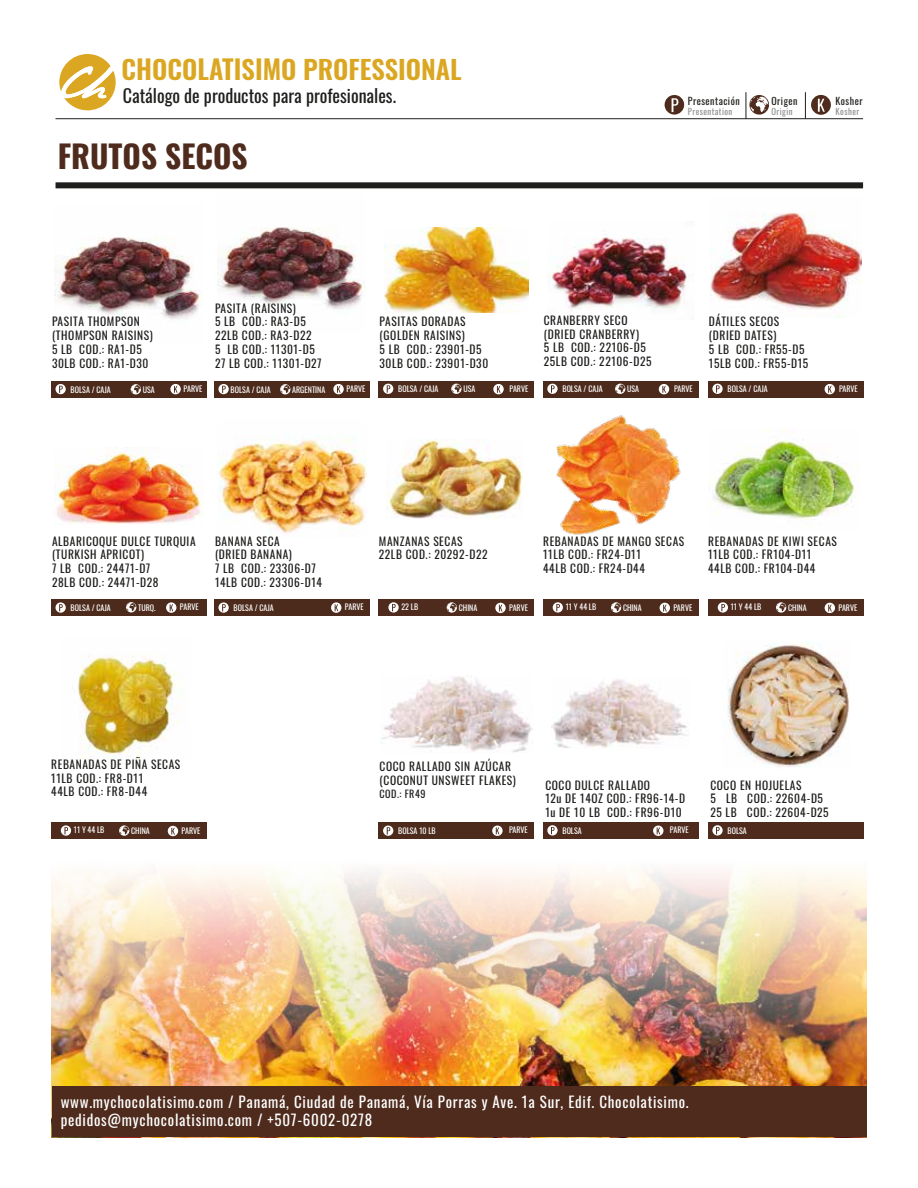
<style>
.page{position:relative;width:918px;height:1188px;background:#fff}
.page>*{position:absolute;margin:0;border:0;box-sizing:border-box;transform-origin:0 0}
.t1{font:700 31.35px "Oswald";color:#4e2b1c}
.t2{font:600 25.95px "Oswald";color:#dba722}
.t3{font:18px "Oswald";color:#1e1e1d}
.t4{font:15px/18px "Oswald";letter-spacing:.05em;color:#fff}
.t5{font:11.4px/13.6px "Oswald";letter-spacing:.05em;color:#1d1d1b}
.t6{font:11.4px/13.6px "Oswald";letter-spacing:.05em;color:#1e1e1c}
.t7{font:10.2px "Oswald";letter-spacing:.05em;color:#1d1d1b}
.t8{font:9.9px "Oswald";letter-spacing:.05em;color:#1e1e1c}
.t9{font:8.7px "Oswald";letter-spacing:.05em;color:#919191}
.t10{font:7.95px "Oswald";color:#fff}
.s1{font-size:26.55px}
</style>
<div class="page">
<img style="left:51px;top:872px;width:815px;height:263px">
<div style="left:52px;top:1086px;width:814px;height:51px;background:#4e2b1c"></div>
<hr style="left:56px;top:118px;width:807px;height:1px;background:#1e1e1d">
<svg style="left:59px;top:54px;width:57px;height:56px"></svg>
<div style="left:379px;top:381px;width:155px;height:17px;background:#4d2b1c"></div>
<img style="left:385px;top:228px;width:143px;height:85px">
<svg style="left:383px;top:384px;width:10px;height:10px"></svg>
<svg style="left:493px;top:384px;width:11px;height:10px"></svg>
<div style="left:543px;top:381px;width:155px;height:17px;background:#4d2b1c"></div>
<img style="left:547px;top:234px;width:144px;height:75px">
<svg style="left:547px;top:384px;width:11px;height:10px"></svg>
<svg style="left:659px;top:384px;width:10px;height:10px"></svg>
<div style="left:708px;top:381px;width:155px;height:17px;background:#4d2b1c"></div>
<img style="left:710px;top:212px;width:151px;height:106px">
<svg style="left:712px;top:384px;width:11px;height:10px"></svg>
<svg style="left:825px;top:384px;width:10px;height:10px"></svg>
<div style="left:214px;top:599px;width:156px;height:17px;background:#4d2b1c"></div>
<img style="left:219px;top:438px;width:147px;height:96px">
<svg style="left:218px;top:602px;width:11px;height:11px"></svg>
<svg style="left:331px;top:602px;width:10px;height:11px"></svg>
<div style="left:51px;top:599px;width:156px;height:17px;background:#4d2b1c"></div>
<img style="left:54px;top:448px;width:150px;height:77px">
<svg style="left:55px;top:602px;width:11px;height:11px"></svg>
<svg style="left:166px;top:602px;width:10px;height:11px"></svg>
<svg style="left:126px;top:602px;width:10px;height:10px"></svg>
<div style="left:56px;top:182px;width:807px;height:6px;background:#1e1e1d"></div>
<div style="left:379px;top:822px;width:155px;height:17px;background:#4d2b1c"></div>
<img style="left:380px;top:676px;width:153px;height:76px">
<svg style="left:383px;top:826px;width:10px;height:10px"></svg>
<svg style="left:492px;top:826px;width:11px;height:10px"></svg>
<div style="left:51px;top:381px;width:156px;height:17px;background:#4d2b1c"></div>
<img style="left:55px;top:237px;width:147px;height:82px">
<svg style="left:55px;top:384px;width:11px;height:10px"></svg>
<svg style="left:170px;top:384px;width:11px;height:10px"></svg>
<svg style="left:131px;top:384px;width:10px;height:10px"></svg>
<div style="left:214px;top:381px;width:156px;height:17px;background:#4d2b1c"></div>
<img style="left:218px;top:227px;width:147px;height:82px">
<svg style="left:218px;top:384px;width:11px;height:10px"></svg>
<svg style="left:333px;top:384px;width:11px;height:10px"></svg>
<svg style="left:280px;top:384px;width:10px;height:10px"></svg>
<img style="left:727px;top:643px;width:122px;height:124px">
<div style="left:708px;top:822px;width:155px;height:17px;background:#4e2b1c"></div>
<svg style="left:712px;top:825px;width:11px;height:11px"></svg>
<svg style="left:665px;top:95px;width:19px;height:20px"></svg>
<svg style="left:805px;top:92px;width:26px;height:27px"></svg>
<svg style="left:746px;top:92px;width:23px;height:27px"></svg>
<svg style="left:451px;top:384px;width:11px;height:10px"></svg>
<svg style="left:615px;top:384px;width:10px;height:10px"></svg>
<div style="left:543px;top:822px;width:155px;height:17px;background:#4e2b1c"></div>
<svg style="left:547px;top:825px;width:11px;height:11px"></svg>
<img style="left:552px;top:679px;width:135px;height:69px">
<svg style="left:653px;top:826px;width:10px;height:10px"></svg>
<div style="left:379px;top:599px;width:155px;height:17px;background:#4e2b1c"></div>
<svg style="left:388px;top:602px;width:11px;height:11px"></svg>
<img style="left:386px;top:440px;width:137px;height:78px">
<svg style="left:495px;top:603px;width:11px;height:10px"></svg>
<svg style="left:447px;top:602px;width:10px;height:11px"></svg>
<img style="left:556px;top:415px;width:125px;height:120px">
<div style="left:543px;top:599px;width:155px;height:17px;background:#4e2b1c"></div>
<svg style="left:553px;top:602px;width:10px;height:11px"></svg>
<svg style="left:660px;top:603px;width:10px;height:10px"></svg>
<svg style="left:611px;top:602px;width:10px;height:11px"></svg>
<img style="left:708px;top:429px;width:150px;height:91px">
<div style="left:708px;top:599px;width:155px;height:17px;background:#4e2b1c"></div>
<svg style="left:718px;top:602px;width:10px;height:11px"></svg>
<svg style="left:825px;top:603px;width:10px;height:10px"></svg>
<svg style="left:776px;top:602px;width:10px;height:11px"></svg>
<img style="left:78px;top:655px;width:106px;height:103px">
<div style="left:51px;top:822px;width:156px;height:17px;background:#4e2b1c"></div>
<svg style="left:61px;top:825px;width:10px;height:11px"></svg>
<svg style="left:168px;top:826px;width:10px;height:10px"></svg>
<svg style="left:119px;top:825px;width:10px;height:11px"></svg>
<h2 class="t2" style="left:122px;top:56px;width:342px">C<span class="s1">H</span>OCO<span class="s1">LATI</span>S<span class="s1">IM</span>O PROFESSIONAL</h2>
<h3 class="t3" style="left:123px;top:80px;width:275px">Catálogo de productos para profesionales.</h3>
<h1 class="t1" style="left:58px;top:140px;width:191px">FRUTOS SECOS</h1>
<p class="t8" style="left:688px;top:93px;width:53px">Presentación</p>
<p class="t9" style="left:688px;top:104px;width:46px">Presentation</p>
<p class="t8" style="left:771px;top:93px;width:28px">Origen</p>
<p class="t9" style="left:771px;top:104px;width:23px">Origin</p>
<p class="t8" style="left:836px;top:93px;width:29px">Kosher</p>
<p class="t9" style="left:836px;top:104px;width:25px">Kosher</p>
<p class="t5" style="left:215px;top:300px;width:108px">PASITA (RAISINS)<br>5 LB COD.: RA3-D5<br>22LB COD.: RA3-D22<br>5 LB COD.: 11301-D5<br>27 LB COD.: 11301-D27</p>
<p class="t10" style="left:292px;top:383px;width:35px">ARGENTINA</p>
<p class="t10" style="left:347px;top:382px;width:20px">PARVE</p>
<p class="t5" style="left:52px;top:314px;width:102px">PASITA THOMPSON (THOMPSON RAISINS)<br>5 LB COD.: RA1-D5<br>30LB COD.: RA1-D30</p>
<p class="t10" style="left:143px;top:383px;width:13px">USA</p>
<p class="t10" style="left:184px;top:382px;width:20px">PARVE</p>
<p class="t10" style="left:231px;top:382px;width:42px">BOLSA / CAJA</p>
<p class="t10" style="left:71px;top:382px;width:42px">BOLSA / CAJA</p>
<p class="t5" style="left:380px;top:314px;width:110px">PASITAS DORADAS (GOLDEN RAISINS)<br>5 LB COD.: 23901-D5<br>30LB COD.: 23901-D30</p>
<p class="t5" style="left:544px;top:312px;width:109px">CRANBERRY SECO (DRIED CRANBERRY)<br>5 LB COD.: 22106-D5<br>25LB COD.: 22106-D25</p>
<p class="t10" style="left:398px;top:382px;width:42px">BOLSA / CAJA</p>
<p class="t10" style="left:510px;top:381px;width:20px">PARVE</p>
<p class="t10" style="left:563px;top:382px;width:42px">BOLSA / CAJA</p>
<p class="t10" style="left:463px;top:382px;width:13px">USA</p>
<p class="t10" style="left:627px;top:382px;width:13px">USA</p>
<p class="t5" style="left:709px;top:314px;width:101px">DÁTILES SECOS (DRIED DATES)<br>5 LB COD.: FR55-D5<br>15LB COD.: FR55-D15</p>
<p class="t10" style="left:674px;top:381px;width:20px">PARVE</p>
<p class="t10" style="left:728px;top:382px;width:42px">BOLSA / CAJA</p>
<p class="t10" style="left:839px;top:381px;width:20px">PARVE</p>
<p class="t5" style="left:52px;top:533px;width:145px">ALBARICOQUE DULCE TURQUIA (TURKISH APRICOT)<br>7 LB COD.: 24471-D7<br>28LB COD.: 24471-D28</p>
<p class="t10" style="left:138px;top:601px;width:19px">TURQ.</p>
<p class="t10" style="left:180px;top:600px;width:20px">PARVE</p>
<p class="t5" style="left:215px;top:533px;width:108px">BANANA SECA<br>(DRIED BANANA)<br>7 LB COD.: 23306-D7<br>14LB COD.: 23306-D14</p>
<p class="t10" style="left:71px;top:601px;width:42px">BOLSA / CAJA</p>
<p class="t10" style="left:345px;top:600px;width:20px">PARVE</p>
<p class="t10" style="left:234px;top:601px;width:42px">BOLSA / CAJA</p>
<p class="t6" style="left:379px;top:533px;width:110px">MANZANAS SECAS<br>22LB COD.: 20292-D22</p>
<p class="t10" style="left:401px;top:600px;width:18px">22 LB</p>
<p class="t10" style="left:459px;top:601px;width:20px">CHINA</p>
<p class="t10" style="left:509px;top:600px;width:20px">PARVE</p>
<p class="t6" style="left:543px;top:533px;width:143px">REBANADAS DE MANGO SECAS<br>11LB COD.: FR24-D11<br>44LB COD.: FR24-D44</p>
<p class="t10" style="left:566px;top:600px;width:32px">11 Y 44 LB</p>
<p class="t10" style="left:623px;top:601px;width:20px">CHINA</p>
<p class="t10" style="left:673px;top:600px;width:20px">PARVE</p>
<p class="t6" style="left:708px;top:533px;width:130px">REBANADAS DE KIWI SECAS<br>11LB COD.: FR104-D11<br>44LB COD.: FR104-D44</p>
<p class="t10" style="left:731px;top:600px;width:32px">11 Y 44 LB</p>
<p class="t10" style="left:788px;top:601px;width:20px">CHINA</p>
<p class="t10" style="left:839px;top:600px;width:20px">PARVE</p>
<p class="t6" style="left:51px;top:756px;width:131px">REBANADAS DE PIÑA SECAS<br>11LB COD.: FR8-D11<br>44LB COD.: FR8-D44</p>
<p class="t10" style="left:74px;top:823px;width:32px">11 Y 44 LB</p>
<p class="t10" style="left:131px;top:824px;width:20px">CHINA</p>
<p class="t10" style="left:182px;top:823px;width:20px">PARVE</p>
<p class="t5" style="left:380px;top:759px;width:138px">COCO RALLADO SIN AZÚCAR (COCONUT UNSWEET FLAKES)</p>
<p class="t7" style="left:380px;top:785px;width:47px">COD.: FR49</p>
<p class="t10" style="left:509px;top:823px;width:20px">PARVE</p>
<p class="t10" style="left:398px;top:824px;width:39px">BOLSA 10 LB</p>
<p class="t5" style="left:545px;top:777px;width:141px">COCO DULCE RALLADO<br>12u DE 14OZ COD.: FR96-14-D<br>1u DE 10 LB COD.: FR96-D10</p>
<p class="t10" style="left:670px;top:823px;width:20px">PARVE</p>
<p class="t10" style="left:563px;top:824px;width:21px">BOLSA</p>
<p class="t5" style="left:710px;top:777px;width:120px">COCO EN HOJUELAS<br>5 LB COD.: 22604-D5<br>25 LB COD.: 22604-D25</p>
<p class="t10" style="left:728px;top:824px;width:21px">BOLSA</p>
<h3 class="t4" style="left:61px;top:1091px;width:630px">www.mychocolatisimo.com / Panamá, Ciudad de Panamá, Vía Porras y Ave. 1a Sur, Edif. Chocolatisimo. pedidos@mychocolatisimo.com / +507-6002-0278</h3>
</div>
